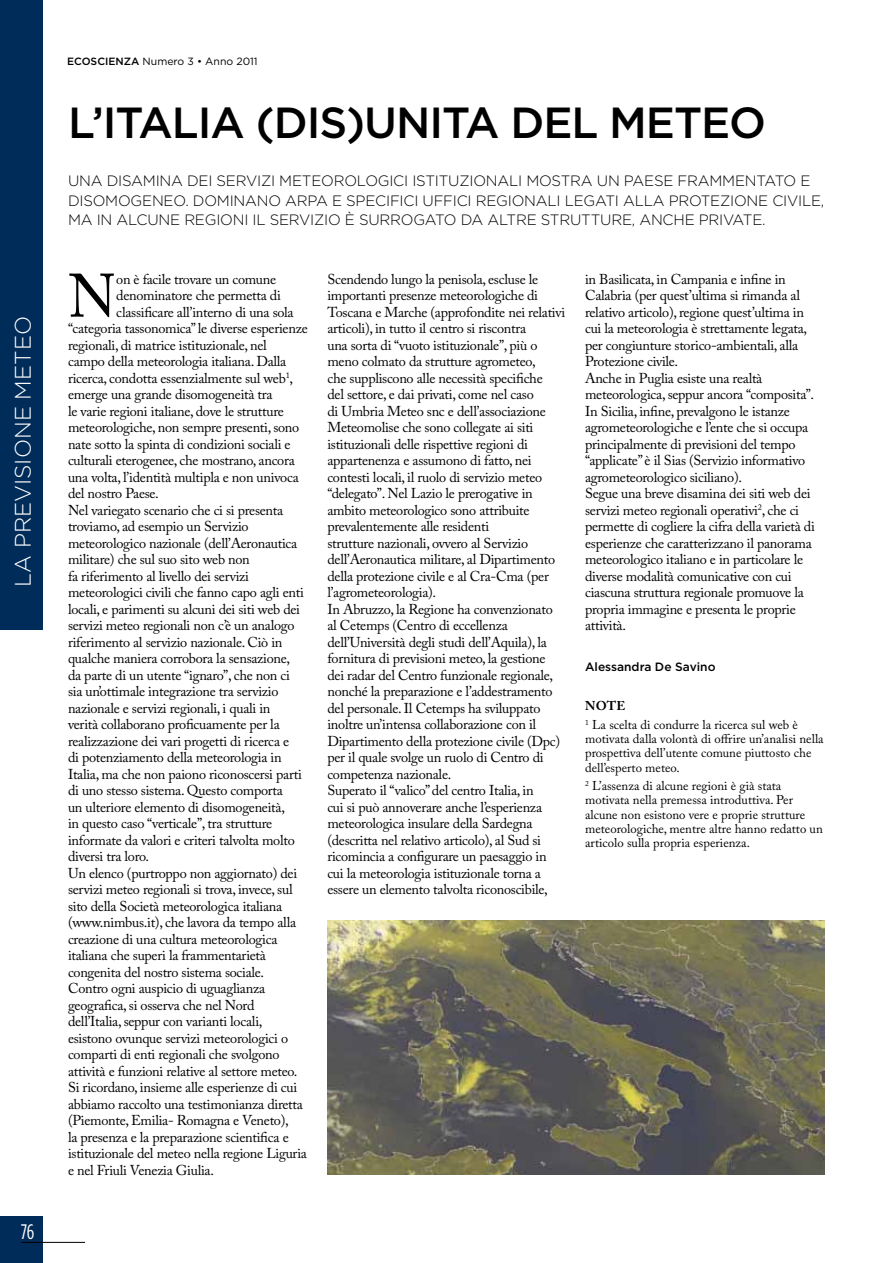
<style>
.page{position:relative;width:893px;height:1263px;background:#fff}
.page>*{position:absolute;margin:0;border:0;box-sizing:border-box;transform-origin:0 0}
.t1{font:60.6px "Adobe Caslon Pro";color:#000}
.t2{font:500 43.5px "Gotham";letter-spacing:.26em;color:#000}
.t3{font:300 22.5px "Gotham";color:#fff}
.t4{font:21px "Gotham Condensed";color:#fff}
.t5{font:300 15px/19.5px "Gotham";letter-spacing:-.015em;color:#000}
.t6{font:14.25px/16.5px "Adobe Caslon Pro";letter-spacing:-.02em;color:#000}
.t7{font:12.75px/14.2px "Adobe Caslon Pro";color:#000}
.t8{font:500 12px "Gotham";color:#000}
.t9{font:10.5px "Gotham";color:#000}
.s1{font-weight:500}
.s2{font-weight:700}
</style>
<div class="page">
<div style="left:0;top:1216px;width:43px;height:47px;background:#002c5a"></div>
<hr style="left:21px;top:1242px;width:64px;height:1px;background:#000">
<div style="left:0;top:0;width:43px;height:629px;background:#002c5a"></div>
<img style="left:327px;top:920px;width:498px;height:255px">
<h3 class="t3" style="left:10px;top:587px;width:272px;rotate:-90deg">LA PREVISIONE METEO</h3>
<h3 class="t4" style="left:21px;top:1221px;width:15px">76</h3>
<p class="t9" style="left:67px;top:55px;width:192px"><span class="s1">ECOSCIENZA</span> Numero 3 • Anno 2011</p>
<h2 class="t2" style="left:68px;top:98px;width:700px">L’ITALIA (DIS)U NITA DEL M ETEO</h2>
<p class="t5" style="left:68px;top:171px;width:741px">U NA DISAMINA DEI SERVIZI METEOROLOG ICI ISTITUZIONALI MOSTRA UN PAESE FRAMMENTATO E<br>DISOMOGENEO. DOMINANO ARPA E SPECIFICI UFFICI REGIONALI LEGA</p>
<p class="t5" style="left:68px;top:190px;width:758px;text-indent:537px">TI ALLA PROTEZIONE CIVILE,<br>MA I N ALCUNE REG IONI IL SERVIZIO È SURROGATO DA ALTRE STRUTTURE, ANCHE PRIVATE.</p>
<h1 class="t1" style="left:68px;top:260px;width:50px">N</h1>
<p class="t6" style="left:116px;top:270px;width:161px">on è facile trovare un comune</p>
<p class="t6" style="left:116px;top:287px;width:166px">denominatore che permetta di</p>
<p class="t6" style="left:116px;top:303px;width:179px">classificare all’interno di una sola</p>
<p class="t6" style="left:68px;top:320px;width:241px">“categoria tassonomica” le diverse esperienze</p>
<p class="t6" style="left:68px;top:336px;width:200px">regionali, di matrice istituzionale, nel</p>
<p class="t6" style="left:68px;top:353px;width:220px">campo della meteorologia italiana. Dalla</p>
<p class="t6" style="left:68px;top:369px;width:227px">ricerca, condotta essenzialmente sul web<sup>1</sup>,</p>
<p class="t6" style="left:68px;top:386px;width:206px">emerge una grande disomogeneità tra</p>
<p class="t6" style="left:68px;top:402px;width:217px">le varie regioni italiane, dove le strutture</p>
<p class="t6" style="left:68px;top:419px;width:233px">meteorologiche, non sempre presenti, sono</p>
<p class="t6" style="left:68px;top:435px;width:224px">nate sotto la spinta di condizioni sociali e</p>
<p class="t6" style="left:68px;top:452px;width:228px">culturali eterogenee, che mostrano, ancora</p>
<p class="t6" style="left:68px;top:468px;width:232px">una volta, l’identità multipla e non univoca</p>
<p class="t6" style="left:68px;top:485px;width:92px">del nostro Paese.</p>
<p class="t6" style="left:68px;top:501px;width:217px">Nel variegato scenario che ci si presenta</p>
<p class="t6" style="left:68px;top:518px;width:182px">troviamo, ad esempio un Servizio</p>
<p class="t6" style="left:68px;top:534px;width:231px">meteorologico nazionale (dell’Aeronautica</p>
<p class="t6" style="left:68px;top:551px;width:183px">militare) che sul suo sito web non</p>
<p class="t6" style="left:68px;top:567px;width:182px">fa riferimento al livello dei servizi</p>
<p class="t6" style="left:68px;top:584px;width:237px">meteorologici civili che fanno capo agli enti</p>
<p class="t6" style="left:68px;top:600px;width:234px">locali, e parimenti su alcuni dei siti web dei</p>
<p class="t6" style="left:68px;top:617px;width:228px">servizi meteo regionali non c’è un analogo</p>
<p class="t6" style="left:68px;top:633px;width:216px">riferimento al servizio nazionale. Ciò in</p>
<p class="t6" style="left:68px;top:650px;width:223px">qualche maniera corrobora la sensazione,</p>
<p class="t6" style="left:68px;top:666px;width:223px">da parte di un utente “ignaro”, che non ci</p>
<p class="t6" style="left:68px;top:683px;width:212px">sia un’ottimale integrazione tra servizio</p>
<p class="t6" style="left:68px;top:699px;width:204px">nazionale e servizi regionali, i quali in</p>
<p class="t6" style="left:68px;top:716px;width:213px">verità collaborano proficuamente per la</p>
<p class="t6" style="left:68px;top:732px;width:223px">realizzazione dei vari progetti di ricerca e</p>
<p class="t6" style="left:68px;top:749px;width:215px">di potenziamento della meteorologia in</p>
<p class="t6" style="left:68px;top:765px;width:235px">Italia, ma che non paiono riconoscersi parti</p>
<p class="t6" style="left:68px;top:782px;width:216px">di uno stesso sistema. Questo comporta</p>
<p class="t6" style="left:68px;top:798px;width:218px">un ulteriore elemento di disomogeneità,</p>
<p class="t6" style="left:68px;top:815px;width:206px">in questo caso “verticale”, tra strutture</p>
<p class="t6" style="left:68px;top:831px;width:228px">informate da valori e criteri talvolta molto</p>
<p class="t6" style="left:68px;top:848px;width:83px">diversi tra loro.</p>
<p class="t6" style="left:68px;top:864px;width:231px">Un elenco (purtroppo non aggiornato) dei</p>
<p class="t6" style="left:68px;top:881px;width:226px">servizi meteo regionali si trova, invece, sul</p>
<p class="t6" style="left:68px;top:897px;width:216px">sito della Società meteorologica italiana</p>
<p class="t6" style="left:68px;top:914px;width:230px">(www.nimbus.it), che lavora da tempo alla</p>
<p class="t6" style="left:68px;top:930px;width:211px">creazione di una cultura meteorologica</p>
<p class="t6" style="left:68px;top:947px;width:199px">italiana che superi la frammentarietà</p>
<p class="t6" style="left:68px;top:963px;width:198px">congenita del nostro sistema sociale.</p>
<p class="t6" style="left:68px;top:980px;width:199px">Contro ogni auspicio di uguaglianza</p>
<p class="t6" style="left:68px;top:996px;width:188px">geografica, si osserva che nel Nord</p>
<p class="t6" style="left:68px;top:1013px;width:196px">dell’Italia, seppur con varianti locali,</p>
<p class="t6" style="left:68px;top:1029px;width:222px">esistono ovunque servizi meteorologici o</p>
<p class="t6" style="left:68px;top:1046px;width:213px">comparti di enti regionali che svolgono</p>
<p class="t6" style="left:68px;top:1062px;width:231px">attività e funzioni relative al settore meteo.</p>
<p class="t6" style="left:68px;top:1079px;width:231px">Si ricordano, insieme alle esperienze di cui</p>
<p class="t6" style="left:68px;top:1095px;width:236px">abbiamo raccolto una testimonianza diretta</p>
<p class="t6" style="left:68px;top:1112px;width:222px">(Piemonte, Emilia- Romagna e Veneto),</p>
<p class="t6" style="left:68px;top:1128px;width:222px">la presenza e la preparazione scientifica e</p>
<p class="t6" style="left:68px;top:1145px;width:240px">istituzionale del meteo nella regione Liguria</p>
<p class="t6" style="left:68px;top:1161px;width:148px">e nel Friuli Venezia Giulia.</p>
<p class="t6" style="left:327px;top:270px;width:239px">Scendendo lungo la penisola, escluse le importanti presenze meteorologiche di Toscana e Marche (approfondite nei relativi articoli), in tutto il centro si riscontra<br>una sorta di “vuoto istituzionale”, più o meno colmato da strutture agrometeo,<br>che suppliscono alle necessità specifiche<br>del settore, e dai privati, come nel caso<br>di Umbria Meteo snc e dell’associazione Meteomolise che sono collegate ai siti istituzionali delle rispettive regioni di appartenenza e assumono di fatto, nei contesti locali, il ruolo di servizio meteo “delegato”. Nel Lazio le prerogative in ambito meteorologico sono attribuite prevalentemente alle residenti<br>strutture nazionali, ovvero al Servizio dell’Aeronautica militare, al Dipartimento della protezione civile e al Cra-Cma (per l’agrometeorologia).<br>In Abruzzo, la Regione ha convenzionato al Cetemps (Centro di eccellenza dell’Università degli studi dell’Aquila), la fornitura di previsioni meteo, la gestione dei radar del Centro funzionale regionale, nonché la preparazione e l’addestramento del personale. Il Cetemps ha sviluppato inoltre un’intensa collaborazione con il Dipartimento della protezione civile (Dpc) per il quale svolge un ruolo di Centro di competenza nazionale.<br>Superato il “valico” del centro Italia, in<br>cui si può annoverare anche l’esperienza meteorologica insulare della Sardegna (descritta nel relativo articolo), al Sud si ricomincia a configurare un paesaggio in cui la meteorologia istituzionale torna a essere un elemento talvolta riconoscibile,</p>
<p class="t6" style="left:585px;top:271px;width:231px">in Basilicata, in Campania e infine in Calabria (per quest’ultima si rimanda al relativo articolo), regione quest’ultima in cui la meteorologia è strettamente legata, per congiunture storico-ambientali, alla Protezione civile.<br>Anche in Puglia esiste una realtà meteorologica, seppur ancora “composita”.<br>In Sicilia, infine, prevalgono le istanze agrometeorologiche e l’ente che si occupa principalmente di previsioni del tempo “applicate” è il Sias (Servizio informativo agrometeorologico siciliano).<br>Segue una breve disamina dei siti web dei servizi meteo regionali operativi<sup>2</sup>, che ci permette di cogliere la cifra della varietà di esperienze che caratterizzano il panorama meteorologico italiano e in particolare le diverse modalità comunicative con cui ciascuna struttura regionale promuove la propria immagine e presenta le proprie attività.</p>
<p class="t8" style="left:585px;top:659px;width:132px">ALESSANDRA DE SAVINO</p>
<p class="t7" style="left:585px;top:697px;width:214px;line-height:18.5px"><span class="s2">Note<br></span><sup>1</sup> La scelta di condurre la ricerca sul web è</p>
<p class="t7" style="left:585px;top:732px;width:240px">motivata dalla volontà di offrire un’analisi nella prospettiva dell’utente comune piuttosto che dell’esperto meteo.</p>
<p class="t7" style="left:585px;top:779px;width:239px"><sup>2</sup> L’assenza di alcune regioni è già stata motivata nella premessa introduttiva. Per alcune non esistono vere e proprie strutture meteorologiche, mentre altre hanno redatto un articolo sulla propria esperienza.</p>
</div>
